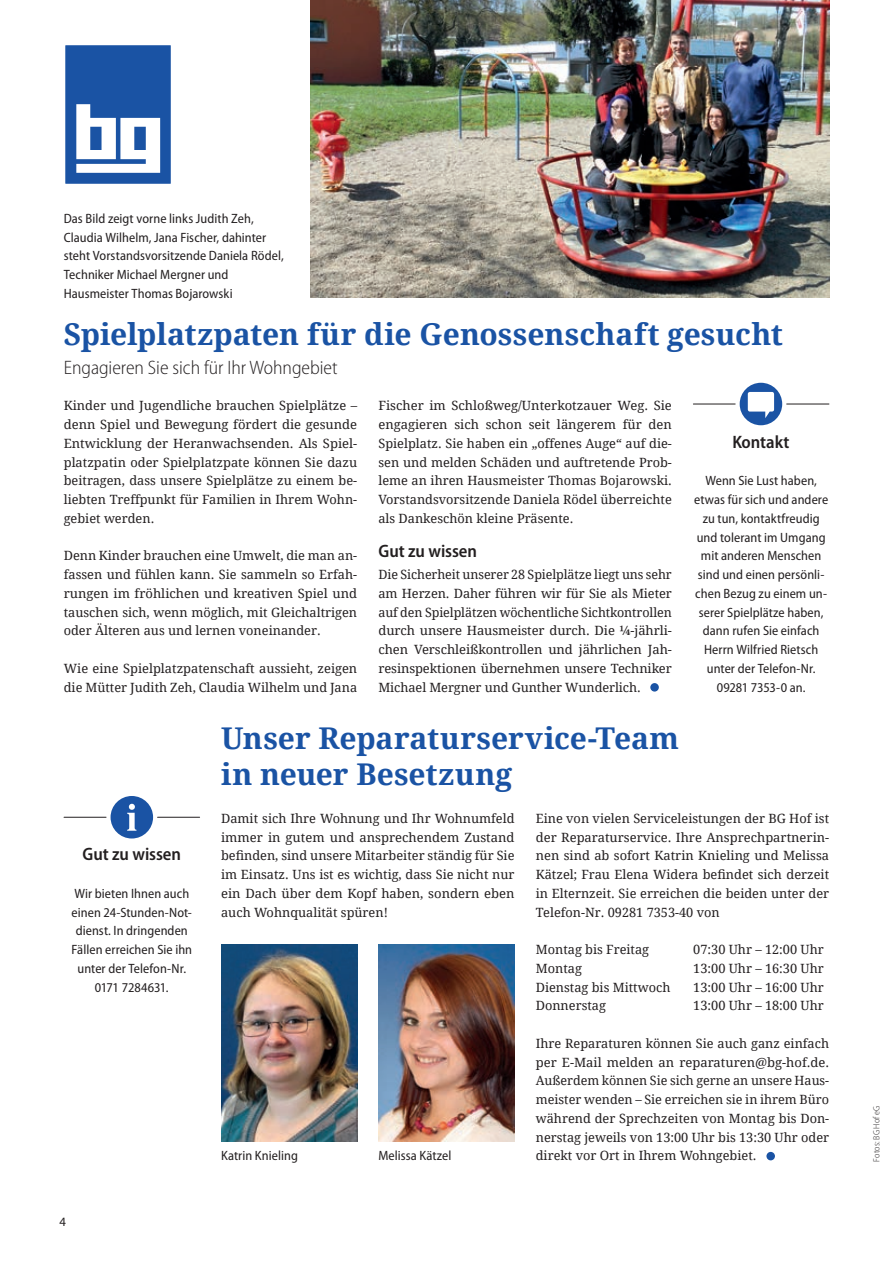
<style>
.page{position:relative;width:893px;height:1263px;background:#fff}
.page>*{position:absolute;margin:0;border:0;box-sizing:border-box;transform-origin:0 0}
.t1{font:700 30px/36px "Droid Serif";color:#1a53a4}
.t2{font:300 semi-condensed 19.5px "Myriad Pro";color:#231f20}
.t3{font:600 semi-condensed 18px "Myriad Pro";letter-spacing:-.005em;color:#231f20}
.t4{font:semi-condensed 13.5px/18.8px "Myriad Pro";letter-spacing:.005em;color:#231f20;text-align:center}
.t5{font:12.75px/18.8px "Droid Serif";color:#231f20;text-align:justify}
.t6{font:12.75px "Myriad Pro";color:#231f20}
.t7{font:300 semi-condensed 9px "Myriad Pro";letter-spacing:.015em;color:#231f20}
</style>
<div class="page">
<div style="left:64px;top:44px;width:108px;height:141px;background:#1a53a4;border:2px solid #fff"></div>
<svg style="left:76px;top:104px;width:84px;height:69px"></svg>
<hr style="left:64px;top:817px;width:42px;height:1px;background:#231f20">
<hr style="left:158px;top:817px;width:42px;height:1px;background:#231f20">
<div style="left:111px;top:796px;width:42px;height:42px;background:#1a53a4;border-radius:50%"></div>
<svg style="left:127px;top:804px;width:9px;height:27px"></svg>
<hr style="left:693px;top:404px;width:42px;height:1px;background:#231f20">
<hr style="left:787px;top:404px;width:42px;height:1px;background:#231f20">
<div style="left:740px;top:383px;width:42px;height:42px;background:#1a53a4;border-radius:50%"></div>
<svg style="left:748px;top:392px;width:26px;height:26px"></svg>
<img style="left:221px;top:945px;width:136px;height:197px">
<img style="left:378px;top:945px;width:136px;height:197px">
<img style="left:310px;top:0;width:519px;height:298px">
<div style="left:650px;top:683px;width:9px;height:9px;background:#1a53a4;border-radius:50%"></div>
<div style="left:766px;top:1152px;width:9px;height:8px;background:#1a53a4;border-radius:50%"></div>
<p class="t4" style="left:64px;top:209px;width:221px;text-align:left">Das Bild zeigt vorne links Judith Zeh, Claudia Wilhelm, Jana Fischer, dahinter steht Vorstandsvorsitzende Daniela Rödel, Techniker Michael Mergner und Hausmeister Thomas Bojarowski</p>
<h1 class="t1" style="left:64px;top:315px;width:721px">Spielplatzpaten für die Genossenschaft gesucht</h1>
<h2 class="t2" style="left:64px;top:356px;width:275px">Engagieren Sie sich für Ihr Wohngebiet</h2>
<p class="t5" style="left:64px;top:396px;width:295px">Kinder und Jugendliche brauchen Spielplätze – denn Spiel und Bewegung fördert die gesunde Entwicklung der Heranwachsenden. Als Spiel&shy;platzpatin oder Spielplatzpate können Sie dazu beitragen, dass unsere Spielplätze zu einem be&shy;liebten Treffpunkt für Familien in Ihrem Wohn&shy;gebiet werden.</p>
<p class="t5" style="left:64px;top:546px;width:295px">Denn Kinder brauchen eine Umwelt, die man an&shy;fassen und fühlen kann. Sie sammeln so Erfah&shy;rungen im fröhlichen und kreativen Spiel und tauschen sich, wenn möglich, mit Gleichaltrigen oder Älteren aus und lernen voneinander.</p>
<p class="t5" style="left:64px;top:658px;width:295px">Wie eine Spielplatzpatenschaft aussieht, zeigen die Mütter Judith Zeh, Claudia Wilhelm und Jana</p>
<p class="t5" style="left:378px;top:396px;width:295px">Fischer im Schloßweg/Unterkotzauer Weg. Sie engagieren sich schon seit längerem für den Spielplatz. Sie haben ein „offenes Auge“ auf die&shy;sen und melden Schäden und auftretende Prob&shy;leme an ihren Hausmeister Thomas Bojarowski.<br>Vorstandsvorsitzende Daniela Rödel überreichte als Dankeschön kleine Präsente.</p>
<h3 class="t3" style="left:378px;top:540px;width:100px">Gut zu wissen</h3>
<p class="t5" style="left:378px;top:565px;width:295px">Die Sicherheit unserer 28 Spielplätze liegt uns sehr am Herzen. Daher führen wir für Sie als Mieter auf den Spielplätzen wöchentliche Sichtkontrollen durch unsere Hausmeister durch. Die ¼-jährli&shy;chen Verschleißkontrollen und jährlichen Jah&shy;resinspektionen übernehmen unsere Techniker Michael Mergner und Gunther Wunderlich.</p>
<h1 class="t1" style="left:221px;top:719px;width:460px">Unser Reparaturservice-Team in neuer Besetzung</h1>
<h3 class="t3" style="left:732px;top:430px;width:59px">Kontakt</h3>
<p class="t4" style="left:694px;top:471px;width:136px">Wenn Sie Lust haben, etwas für sich und andere zu tun, kontaktfreudig und tolerant im Umgang mit anderen Menschen sind und einen persönli&shy;chen Bezug zu einem un&shy;serer Spielplätze haben, dann rufen Sie einfach<br>Herrn Wilfried Rietsch unter der Telefon-Nr.<br>09281 7353-0 an.</p>
<h3 class="t3" style="left:82px;top:843px;width:100px">Gut zu wissen</h3>
<p class="t4" style="left:72px;top:884px;width:122px">Wir bieten Ihnen auch einen 24-Stunden-Not&shy;dienst. In dringenden<br>Fällen erreichen Sie ihn unter der Telefon-Nr.<br>0171 7284631.</p>
<p class="t6" style="left:60px;top:1214px;width:8px">4</p>
<p class="t5" style="left:221px;top:808px;width:295px">Damit sich Ihre Wohnung und Ihr Wohnumfeld immer in gutem und ansprechendem Zustand befinden, sind unsere Mitarbeiter ständig für Sie im Einsatz. Uns ist es wichtig, dass Sie nicht nur ein Dach über dem Kopf haben, sondern eben auch Wohnqualität spüren!</p>
<p class="t4" style="left:221px;top:1146px;width:78px">Katrin Knieling</p>
<p class="t4" style="left:378px;top:1146px;width:75px">Melissa Kätzel</p>
<p class="t5" style="left:536px;top:808px;width:295px">Eine von vielen Serviceleistungen der BG Hof ist der Reparaturservice. Ihre Ansprechpartnerin&shy;nen sind ab sofort Katrin Knieling und Melissa Kätzel; Frau Elena Widera befindet sich derzeit in Elternzeit. Sie erreichen die beiden unter der Telefon-Nr. 09281 7353-40 von</p>
<p class="t5" style="left:536px;top:940px;width:115px">Montag bis Freitag</p>
<p class="t5" style="left:693px;top:940px;width:132px">07:30 Uhr – 12:00 Uhr</p>
<p class="t5" style="left:536px;top:958px;width:48px">Montag</p>
<p class="t5" style="left:693px;top:958px;width:132px">13:00 Uhr – 16:30 Uhr</p>
<p class="t5" style="left:536px;top:977px;width:136px">Dienstag bis Mittwoch</p>
<p class="t5" style="left:693px;top:977px;width:132px">13:00 Uhr – 16:00 Uhr</p>
<p class="t5" style="left:536px;top:996px;width:72px">Donnerstag</p>
<p class="t5" style="left:693px;top:996px;width:132px">13:00 Uhr – 18:00 Uhr</p>
<p class="t5" style="left:536px;top:1033px;width:295px">Ihre Reparaturen können Sie auch ganz einfach per E-Mail melden an reparaturen@bg-hof.de.<br>Außerdem können Sie sich gerne an unsere Haus&shy;meister wenden – Sie erreichen sie in ihrem Büro während der Sprechzeiten von Montag bis Don&shy;nerstag jeweils von 13:00 Uhr bis 13:30 Uhr oder direkt vor Ort in Ihrem Wohngebiet.</p>
<p class="t7" style="left:871px;top:1161px;width:57px;rotate:-90deg">Fotos: BG Hof eG</p>
</div>
